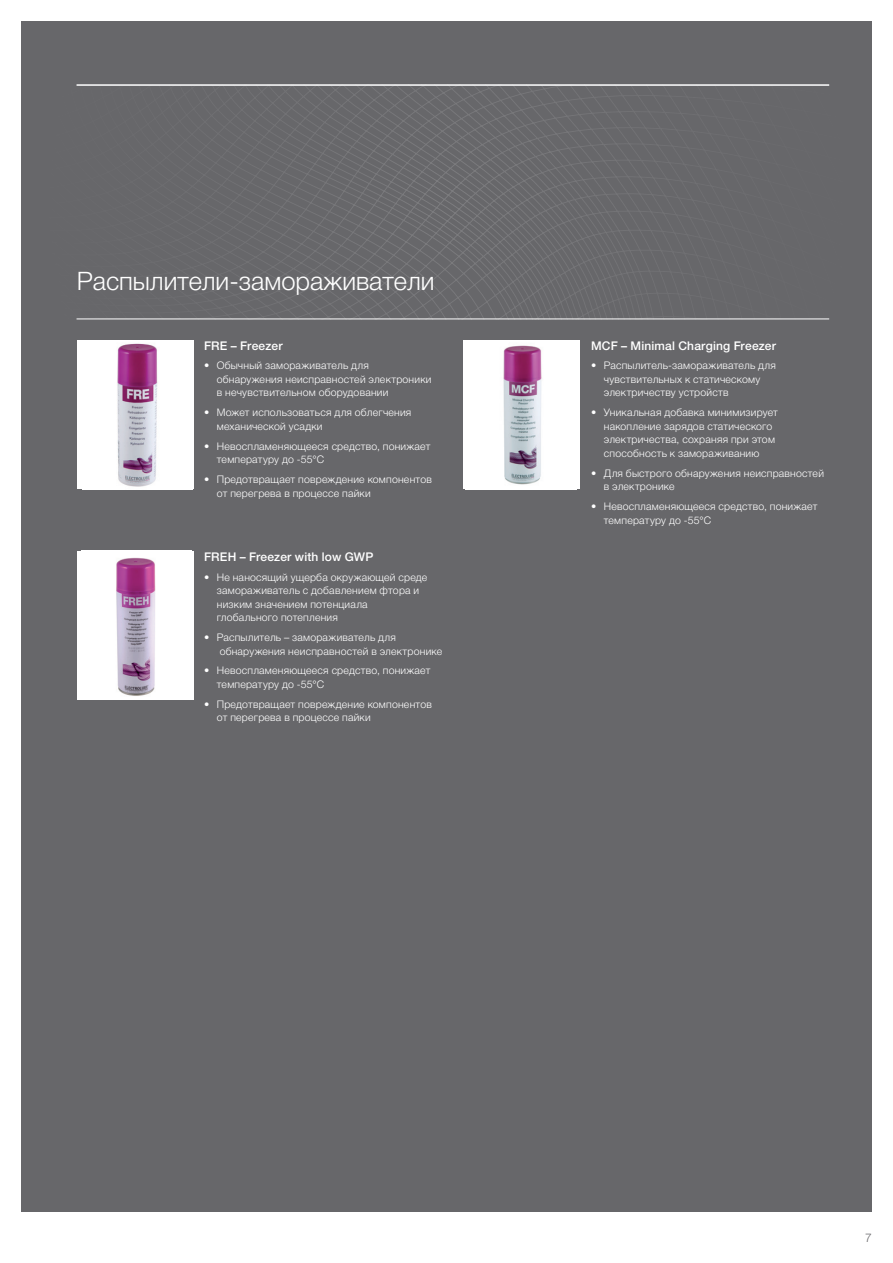
<style>
.page{position:relative;width:893px;height:1263px;background:#fff}
.page>*{position:absolute;margin:0;border:0;box-sizing:border-box;transform-origin:0 0}
.t1{font:300 25.5px "Helvetica Neue LTCYR";color:#fff}
.t2{font:500 12px "Helvetica Neue";letter-spacing:.015em;color:#fff}
.t3{font:300 12px "Helvetica Neue";color:#67676a}
.t4{font:300 10.5px/13.5px "Helvetica Neue LTCYR";letter-spacing:.02em;color:#fff}
</style>
<div class="page">
<div style="left:21px;top:21px;width:851px;height:1191px;background:#67676a"></div>
<svg style="left:76px;top:84px;width:754px;height:235px"></svg>
<hr style="left:77px;top:84px;width:752px;height:2px;background:#fff">
<hr style="left:77px;top:319px;width:752px;height:1px;background:#fff">
<div style="left:77px;top:340px;width:117px;height:149px;background:#fff"></div>
<img style="left:117px;top:343px;width:41px;height:144px">
<div style="left:77px;top:551px;width:116px;height:148px;background:#fff"></div>
<img style="left:116px;top:557px;width:40px;height:139px">
<div style="left:463px;top:340px;width:117px;height:149px;background:#fff"></div>
<img style="left:503px;top:345px;width:39px;height:140px">
<h1 class="t1" style="left:77px;top:267px;width:359px">Распылители-замораживатели</h1>
<p class="t2" style="left:204px;top:338px;width:80px">FRE – Freezer</p>
<p class="t4" style="left:217px;top:359px;width:216px;text-indent:-13px">• Обычный замораживатель для обнаружения неисправностей электроники в нечувствительном оборудовании</p>
<p class="t4" style="left:217px;top:406px;width:196px;text-indent:-13px">• Может использоваться для облегчения механической усадки</p>
<p class="t4" style="left:217px;top:439px;width:215px;text-indent:-13px">• Невоспламеняющееся средство, понижает температуру до -55°С</p>
<p class="t4" style="left:217px;top:473px;width:216px;text-indent:-13px">• Предотвращает повреждение компонентов от перегрева в процессе пайки</p>
<p class="t2" style="left:204px;top:549px;width:171px">FREH – Freezer with low GWP</p>
<p class="t4" style="left:217px;top:570px;width:212px;text-indent:-13px">• Не наносящий ущерба окружающей среде замораживатель с добавлением фтора и низким значением потенциала глобального потепления</p>
<p class="t4" style="left:220px;top:631px;width:224px;text-indent:-16px">• Распылитель – замораживатель для обнаружения неисправностей в электронике</p>
<p class="t4" style="left:217px;top:664px;width:215px;text-indent:-13px">• Невоспламеняющееся средство, понижает температуру до -55°С</p>
<p class="t4" style="left:217px;top:697px;width:216px;text-indent:-13px">• Предотвращает повреждение компонентов от перегрева в процессе пайки</p>
<p class="t2" style="left:591px;top:338px;width:186px">MCF – Minimal Charging Freezer</p>
<p class="t4" style="left:604px;top:359px;width:174px;text-indent:-13px">• Распылитель-замораживатель для чувствительных к статическому электричеству устройств</p>
<p class="t4" style="left:604px;top:406px;width:176px;text-indent:-13px">• Уникальная добавка минимизирует накопление зарядов статического электричества, сохраняя при этом способность к замораживанию</p>
<p class="t4" style="left:604px;top:466px;width:222px;text-indent:-13px">• Для быстрого обнаружения неисправностей в электронике</p>
<p class="t4" style="left:604px;top:500px;width:215px;text-indent:-13px">• Невоспламеняющееся средство, понижает температуру до -55°С</p>
<p class="t3" style="left:865px;top:1230px;width:8px">7</p>
</div>
